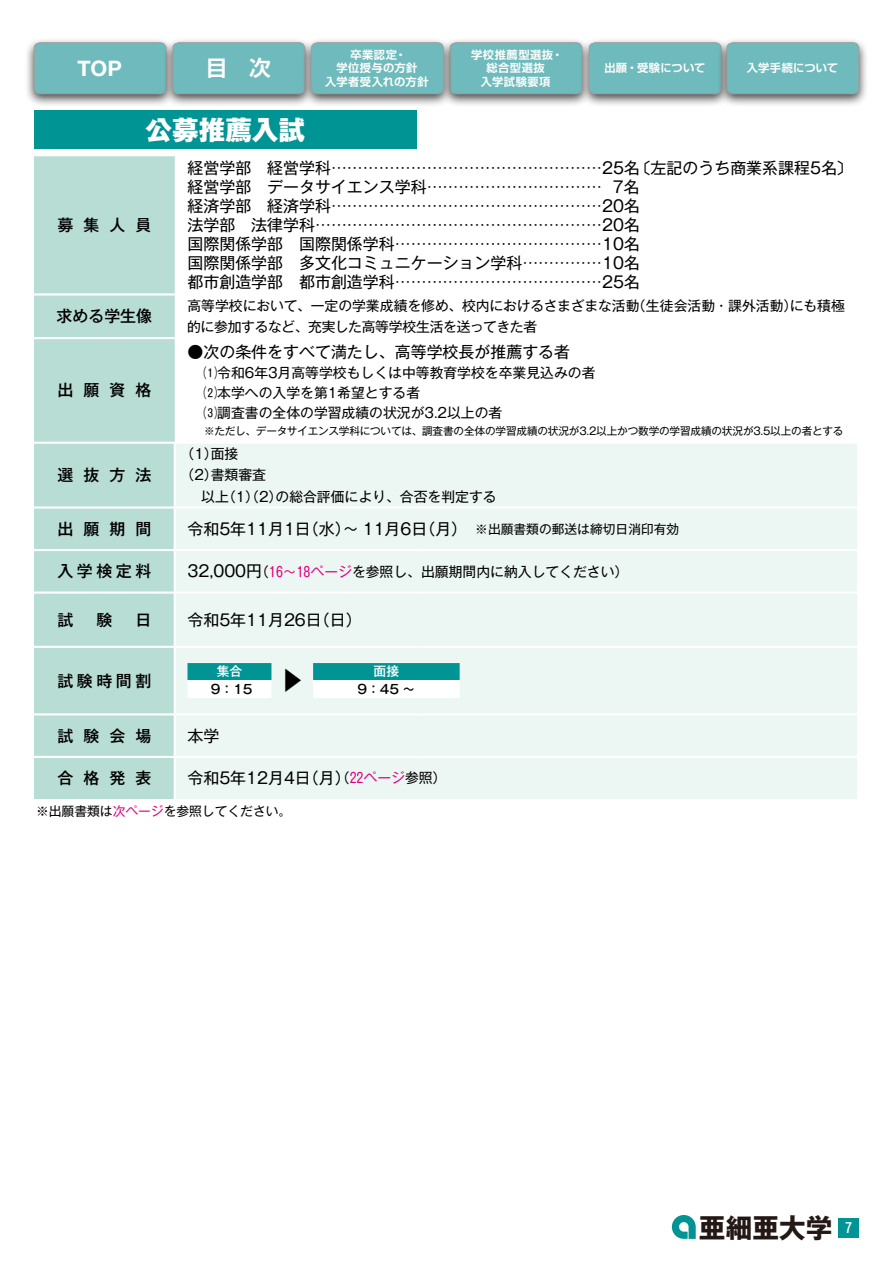
<style>
.page{position:relative;width:893px;height:1263px;background:#fff}
.page>*{position:absolute;margin:0;border:0;box-sizing:border-box;transform-origin:0 0}
.t1{font:700 26.7px "Gothic MB101 Pr 6";color:#231815}
.t2{font:800 26.55px "Gothic MB101 Pr 6";color:#fff}
.t3{font:500 25.5px "Gothic MB101 Pr 6 N";color:#000}
.t4{font:700 21.45px "Helvetica Neue LT Std";color:#fff}
.t5{font:700 21.45px "Shin Go Pr 6 De";color:#fff}
.t6{font:15.9px/19.2px "Gothic MB101 Pr 6 N";color:#000}
.t7{font:500 15.9px "Gothic MB101 Pr 6 N";letter-spacing:.63em;color:#000}
.t8{font:13.8px/20.2px "Gothic MB101 Pr 6 N";color:#000}
.t9{font:12.75px "Gothic MB101 Pr 6 N";color:#000}
.t10{font:500 12.75px "Gothic MB101 Pr 6 N";color:#000}
.t11{font:500 12.75px "Gothic MB101 Pr 6 N";color:#fff}
.t12{font:700 11.1px/13.6px "Shin Go Pr 6 De";letter-spacing:.04em;color:#fff;text-align:center}
.t13{font:700 11.1px "Shin Go Pr 6 De";letter-spacing:.015em;color:#fff}
.t14{font:700 11.1px "Shin Go Pr 6 De";letter-spacing:.01em;color:#fff}
.t15{font:10.65px "Gothic MB101 Pr 6 N";letter-spacing:-.015em;color:#000}
.s1{font-size:12.75px}
.s2{font-size:15.9px}
.s3{color:#e4007f}
.s4{font-size:13.8px}
.s5{font-size:13.8px;color:#e4007f}
</style>
<div class="page">
<svg style="left:672px;top:1215px;width:24px;height:24px"></svg>
<div style="left:838px;top:1218px;width:21px;height:20px;background:#009495"></div>
<div style="left:25px;top:37px;width:150px;height:71px;background:#000;opacity:.75"></div>
<div style="left:34px;top:42px;width:129px;height:52px;background:#6ebabc"></div>
<div style="left:441px;top:37px;width:150px;height:71px;background:#000;opacity:.75"></div>
<div style="left:453px;top:42px;width:127px;height:52px;background:#6ebabc"></div>
<div style="left:163px;top:37px;width:151px;height:71px;background:#000;opacity:.75"></div>
<div style="left:173px;top:42px;width:129px;height:52px;background:#6ebabc"></div>
<div style="left:302px;top:37px;width:151px;height:71px;background:#000;opacity:.75"></div>
<svg style="left:311px;top:42px;width:133px;height:52px;background:#70b8ba"></svg>
<div style="left:580px;top:37px;width:151px;height:71px;background:#000;opacity:.75"></div>
<div style="left:589px;top:42px;width:128px;height:52px;background:#6ebabc"></div>
<div style="left:717px;top:37px;width:151px;height:71px;background:#000;opacity:.75"></div>
<svg style="left:727px;top:42px;width:132px;height:52px;background:#70b8ba"></svg>
<div style="left:34px;top:111px;width:383px;height:38px;background:#009495"></div>
<div style="left:34px;top:156px;width:141px;height:643px;background:#b8ddd4"></div>
<div style="left:176px;top:444px;width:681px;height:355px;background:#ecf6f3"></div>
<hr style="left:34px;top:442px;width:141px;height:2px;background:#fff">
<hr style="left:174px;top:444px;width:2px;height:62px;background:#fff">
<hr style="left:34px;top:506px;width:141px;height:3px;background:#fff">
<hr style="left:175px;top:506px;width:242px;height:3px;background:#fff">
<hr style="left:174px;top:509px;width:2px;height:40px;background:#fff">
<hr style="left:417px;top:506px;width:440px;height:3px;background:#fff">
<hr style="left:34px;top:549px;width:141px;height:2px;background:#fff">
<hr style="left:175px;top:549px;width:242px;height:2px;background:#fff">
<hr style="left:174px;top:551px;width:2px;height:40px;background:#fff">
<hr style="left:417px;top:549px;width:440px;height:2px;background:#fff">
<hr style="left:34px;top:591px;width:141px;height:3px;background:#fff">
<hr style="left:175px;top:591px;width:242px;height:3px;background:#fff">
<hr style="left:174px;top:594px;width:2px;height:52px;background:#fff">
<hr style="left:417px;top:591px;width:440px;height:3px;background:#fff">
<hr style="left:34px;top:646px;width:141px;height:2px;background:#fff">
<hr style="left:175px;top:646px;width:242px;height:2px;background:#fff">
<hr style="left:174px;top:648px;width:2px;height:65px;background:#fff">
<hr style="left:417px;top:646px;width:440px;height:2px;background:#fff">
<hr style="left:34px;top:713px;width:141px;height:2px;background:#fff">
<hr style="left:175px;top:713px;width:242px;height:2px;background:#fff">
<hr style="left:174px;top:715px;width:2px;height:41px;background:#fff">
<hr style="left:417px;top:713px;width:440px;height:2px;background:#fff">
<hr style="left:34px;top:756px;width:141px;height:2px;background:#fff">
<hr style="left:175px;top:756px;width:242px;height:2px;background:#fff">
<hr style="left:174px;top:758px;width:2px;height:41px;background:#fff">
<hr style="left:417px;top:756px;width:440px;height:2px;background:#fff">
<hr style="left:34px;top:293px;width:141px;height:3px;background:#fff">
<hr style="left:34px;top:337px;width:141px;height:2px;background:#fff">
<svg style="left:187px;top:663px;width:273px;height:35px"></svg>
<h3 class="t4" style="left:77px;top:55px;width:46px">TOP</h3>
<p class="t12" style="left:471px;top:47px;width:93px">学校推薦型選抜・総合型選抜</p>
<p class="t12" style="left:325px;top:47px;width:105px">卒業認定・<br>学位授与の方針<br>入学者受入れの方針</p>
<h3 class="t5" style="left:206px;top:51px;width:66px">目　次</h3>
<p class="t12" style="left:481px;top:75px;width:71px">入学試験要項</p>
<h2 class="t2" style="left:146px;top:107px;width:161px">公募推薦入試</h2>
<p class="t13" style="left:604px;top:59px;width:102px">出願・受験について</p>
<p class="t14" style="left:747px;top:59px;width:93px">入学手続について</p>
<p class="t7" style="left:57px;top:212px;width:95px">募集人員</p>
<p class="t6" style="left:187px;top:157px;width:667px">経営学部　経営学科……………………………………………25名〔左記のうち商業系課程5名〕経営学部　データサイエンス学科…………………………… 7名<br>経済学部　経済学科……………………………………………20名<br>法学部　法律学科………………………………………………20名<br>国際関係学部　国際関係学科…………………………………10名<br>国際関係学部　多文化コミュニケーション学科……………10名<br>都市創造学部　都市創造学科…………………………………25名</p>
<p class="t7" style="left:57px;top:303px;width:97px">求める学生像</p>
<p class="t8" style="left:187px;top:294px;width:659px;line-height:21.3px">高等学校において、一定の学業成績を修め、校内におけるさまざまな活動（生徒会活動・課外活動）にも積極的に参加するなど、充実した高等学校生活を送ってきた者</p>
<p class="t7" style="left:57px;top:377px;width:95px">出願資格</p>
<p class="t7" style="left:57px;top:462px;width:95px">選抜方法</p>
<p class="t6" style="left:187px;top:341px;width:384px">●次の条件をすべて満たし、高等学校長が推薦する者</p>
<p class="t8" style="left:203px;top:361px;width:394px">⑴令和6年3月高等学校もしくは中等教育学校を卒業見込みの者<br>⑵本学への入学を第1希望とする者<br>⑶調査書の全体の学習成績の状況が3.2以上の者</p>
<p class="t15" style="left:204px;top:422px;width:641px">※ただし、データサイエンス学科については、調査書の全体の学習成績の状況が3.2以上かつ数学の学習成績の状況が3.5以上の者とする</p>
<p class="t8" style="left:181px;top:443px;width:59px">（1）面接</p>
<p class="t8" style="left:181px;top:464px;width:87px">（2）書類審査</p>
<p class="t8" style="left:187px;top:485px;width:311px">　以上（1）（2）の総合評価により、合否を判定する</p>
<p class="t7" style="left:57px;top:516px;width:95px">出願期間</p>
<p class="t6" style="left:187px;top:518px;width:493px">令和5年11月1日（水）〜 11月6日（月）　<span class="s1">※出願書類の郵送は締切日消印有効</span></p>
<p class="t7" style="left:57px;top:558px;width:95px">入学検定料</p>
<p class="t8" style="left:187px;top:560px;width:442px"><span class="s2">32,000円</span>（<span class="s3">16〜18ページ</span>を参照し、出願期間内に納入してください）</p>
<p class="t7" style="left:57px;top:606px;width:17px">試</p>
<p class="t7" style="left:96px;top:606px;width:17px">験</p>
<p class="t7" style="left:135px;top:606px;width:17px">日</p>
<p class="t6" style="left:187px;top:609px;width:176px">令和5年11月26日（日）</p>
<p class="t7" style="left:57px;top:667px;width:95px">試験時間割</p>
<p class="t11" style="left:217px;top:661px;width:27px">集合</p>
<h3 class="t3" style="left:280px;top:659px;width:27px">▶</h3>
<p class="t11" style="left:374px;top:661px;width:27px">面接</p>
<p class="t10" style="left:211px;top:678px;width:43px">9：15</p>
<p class="t10" style="left:357px;top:678px;width:59px">9：45 〜</p>
<p class="t7" style="left:57px;top:722px;width:95px">試験会場</p>
<p class="t6" style="left:187px;top:725px;width:33px">本学</p>
<p class="t7" style="left:57px;top:765px;width:95px">合格発表</p>
<p class="t6" style="left:187px;top:767px;width:260px">令和5年12月4日（月）<span class="s4">（</span><span class="s5">22ページ</span><span class="s4">参照）</span></p>
<p class="t9" style="left:36px;top:800px;width:257px">※出願書類は<span class="s3">次ページ</span>を参照してください。</p>
<h1 class="t1" style="left:699px;top:1205px;width:155px">亜細亜大学 <sup>7</sup></h1>
</div>
